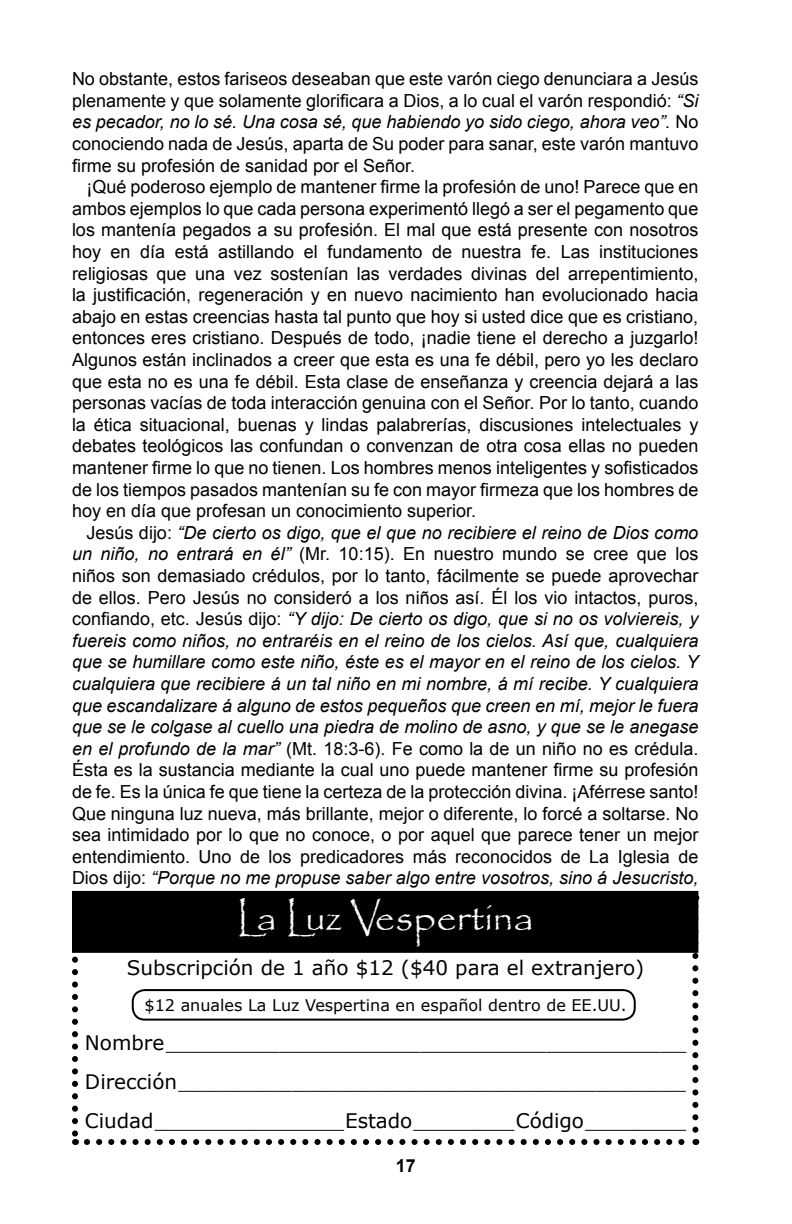
<style>
.page{position:relative;width:792px;height:1224px;background:#fff}
.page>*{position:absolute;margin:0;border:0;box-sizing:border-box;transform-origin:0 0}
.t1{font:40px "Papyrus";color:#fff}
.t2{font:20px "Verdana";color:#000}
.Body_text{font:18px/21.6px "Arial";color:#000;text-align:justify}
.t3{font:700 18px "Arial";color:#000}
.t4{font:16px "Verdana";color:#000}
.s1{font-style:italic}
</style>
<div class="page">
<svg style="left:87px;top:1139px;width:598px;height:6px"></svg>
<svg style="left:72px;top:956px;width:6px;height:189px"></svg>
<svg style="left:692px;top:953px;width:6px;height:177px"></svg>
<div style="left:73px;top:892px;width:624px;height:60px;background:#000"></div>
<div style="left:72px;top:891px;width:626px;height:62px;border:2px solid #000"></div>
<div style="left:132px;top:989px;width:504px;height:32px;border:2px solid #000;border-radius:12px"></div>
<p class="Body_text" style="left:72px;top:68px;width:628px">No obstante, estos fariseos deseaban que este varón ciego denunciara a Jesús plenamente y que solamente glorificara a Dios, a lo cual el varón respondió: <span class="s1">“Si es pecador, no lo sé. Una cosa sé, que habiendo yo sido ciego, ahora veo”.</span> No conociendo nada de Jesús, aparta de Su poder para sanar, este varón mantuvo firme su profesión de sanidad por el Señor.</p>
<p class="Body_text" style="left:72px;top:176px;width:628px;text-indent:14px">¡Qué poderoso ejemplo de mantener firme la profesión de uno! Parece que en ambos ejemplos lo que cada persona experimentó llegó a ser el pegamento que los mantenía pegados a su profesión. El mal que está presente con nosotros hoy en día está astillando el fundamento de nuestra fe. Las instituciones religiosas que una vez sostenían las verdades divinas del arrepentimiento, la justificación, regeneración y en nuevo nacimiento han evolucionado hacia abajo en estas creencias hasta tal punto que hoy si usted dice que es cristiano, entonces eres cristiano. Después de todo, ¡nadie tiene el derecho a juzgarlo!<br>Algunos están inclinados a creer que esta es una fe débil, pero yo les declaro que esta no es una fe débil. Esta clase de enseñanza y creencia dejará a las personas vacías de toda interacción genuina con el Señor. Por lo tanto, cuando la ética situacional, buenas y lindas palabrerías, discusiones intelectuales y debates teológicos las confundan o convenzan de otra cosa ellas no pueden mantener firme lo que no tienen. Los hombres menos inteligentes y sofisticados de los tiempos pasados mantenían su fe con mayor firmeza que los hombres de hoy en día que profesan un conocimiento superior.</p>
<p class="Body_text" style="left:72px;top:522px;width:628px;text-indent:14px">Jesús dijo: <span class="s1">“De cierto os digo, que el que no recibiere el reino de Dios como un niño, no entrará en él”</span> (Mr. 10:15). En nuestro mundo se cree que los niños son demasiado crédulos, por lo tanto, fácilmente se puede aprovechar de ellos. Pero Jesús no consideró a los niños así. Él los vio intactos, puros, confiando, etc. Jesús dijo: <span class="s1">“Y dijo: De cierto os digo, que si no os volviereis, y fuereis como niños, no entraréis en el reino de los cielos. Así que, cualquiera que se humillare como este niño, éste es el mayor en el reino de los cielos. Y cualquiera que recibiere á un tal niño en mi nombre, á mí recibe. Y cualquiera que escandalizare á alguno de estos pequeños que creen en mí, mejor le fuera que se le colgase al cuello una piedra de molino de asno, y que se le anegase en el profundo de la mar”</span> (Mt. 18:3-6). Fe como la de un niño no es crédula.<br>Ésta es la sustancia mediante la cual uno puede mantener firme su profesión de fe. Es la única fe que tiene la certeza de la protección divina. ¡Aférrese santo!<br>Que ninguna luz nueva, más brillante, mejor o diferente, lo forcé a soltarse. No sea intimidado por lo que no conoce, o por aquel que parece tener un mejor entendimiento. Uno de los predicadores más reconocidos de La Iglesia de Dios dijo: <span class="s1">“Porque no me propuse saber algo entre vosotros, sino á Jesucristo,</span></p>
<p class="t1" style="left:237px;top:892px;width:299px">La Luz Vespertina</p>
<p class="t2" style="left:127px;top:954px;width:519px">Subscripción de 1 año $12 ($40 para el extranjero)</p>
<p class="t4" style="left:145px;top:994px;width:484px">$12 anuales La Luz Vespertina en español dentro de EE.UU.</p>
<p class="t2" style="left:85px;top:1029px;width:603px">Nombre _________________________________________</p>
<p class="t2" style="left:85px;top:1068px;width:602px">Dirección ________________________________________</p>
<p class="t2" style="left:85px;top:1107px;width:603px">Ciudad _______________ Estado ________ Código ________</p>
<p class="t3" style="left:396px;top:1153px;width:22px">17</p>
</div>
